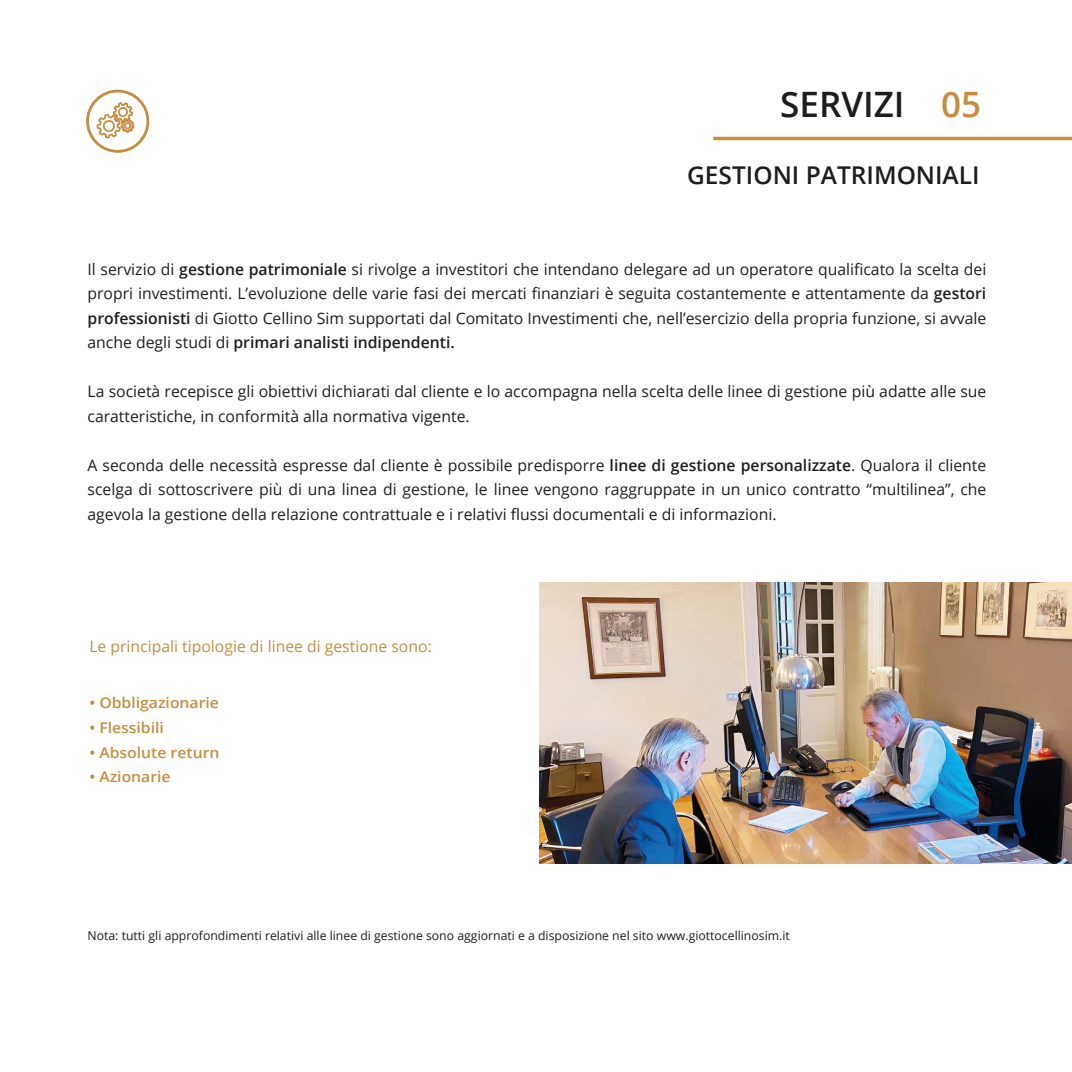
<style>
.page{position:relative;width:1072px;height:1072px;background:#fff}
.page>*{position:absolute;margin:0;border:0;box-sizing:border-box;transform-origin:0 0}
.t1{font:600 35px "Open Sans";color:#1d1d1b}
.t2{font:600 24.5px "Open Sans";color:#1d1d1b}
.t3{font:15.75px/24.5px "Open Sans";color:#1d1d1b;text-align:justify}
.t4{font:15.75px "Open Sans";color:#c68d41}
.t5{font:600 14.88px "Open Sans";color:#c68d41;scale:1.06 1}
.t6{font:12.25px "Open Sans";color:#1d1d1b}
.s1{color:#c68d41}
.s2{font-weight:600}
</style>
<div class="page">
<img style="left:540px;top:582px;width:531px;height:281px">
<hr style="left:713px;top:137px;width:358px;height:3px;background:#c68d41">
<div style="left:86px;top:90px;width:63px;height:63px;border:3px solid #c68d41;border-radius:50%"></div>
<svg style="left:96px;top:91px;width:40px;height:48px"></svg>
<h1 class="t1" style="left:780px;top:80px;width:202px">SERVIZI <span class="s1">05</span></h1>
<h2 class="t2" style="left:687px;top:158px;width:294px">GESTIONI PATRIMONIALI</h2>
<p class="t3" style="left:87px;top:256px;width:900px">Il servizio di <span class="s2">gestione patrimoniale</span> si rivolge a investitori che intendano delegare ad un operatore qualificato la scelta dei propri investimenti. L’evoluzione delle varie fasi dei mercati finanziari è seguita costantemente e attentamente da <span class="s2">gestori professionisti</span> di Giotto Cellino Sim supportati dal Comitato Investimenti che, nell’esercizio della propria funzione, si avvale anche degli studi di <span class="s2">primari analisti indipendenti.</span></p>
<p class="t3" style="left:87px;top:379px;width:900px">La società recepisce gli obiettivi dichiarati dal cliente e lo accompagna nella scelta delle linee di gestione più adatte alle sue caratteristiche, in conformità alla normativa vigente.</p>
<p class="t3" style="left:87px;top:452px;width:900px">A seconda delle necessità espresse dal cliente è possibile predisporre <span class="s2">linee di gestione personalizzate</span>. Qualora il cliente scelga di sottoscrivere più di una linea di gestione, le linee vengono raggruppate in un unico contratto “multilinea”, che agevola la gestione della relazione contrattuale e i relativi flussi documentali e di informazioni.</p>
<p class="t4" style="left:89px;top:635px;width:344px">Le principali tipologie di linee di gestione sono:</p>
<p class="t5" style="left:89px;top:692px;width:124px">• Obbligazionarie</p>
<p class="t5" style="left:89px;top:717px;width:72px">• Flessibili</p>
<p class="t5" style="left:89px;top:742px;width:124px">• Absolute return</p>
<p class="t5" style="left:89px;top:766px;width:78px">• Azionarie</p>
<p class="t6" style="left:88px;top:927px;width:704px">Nota: tutti gli approfondimenti relativi alle linee di gestione sono aggiornati e a disposizione nel sito www.giottocellinosim.it</p>
</div>
